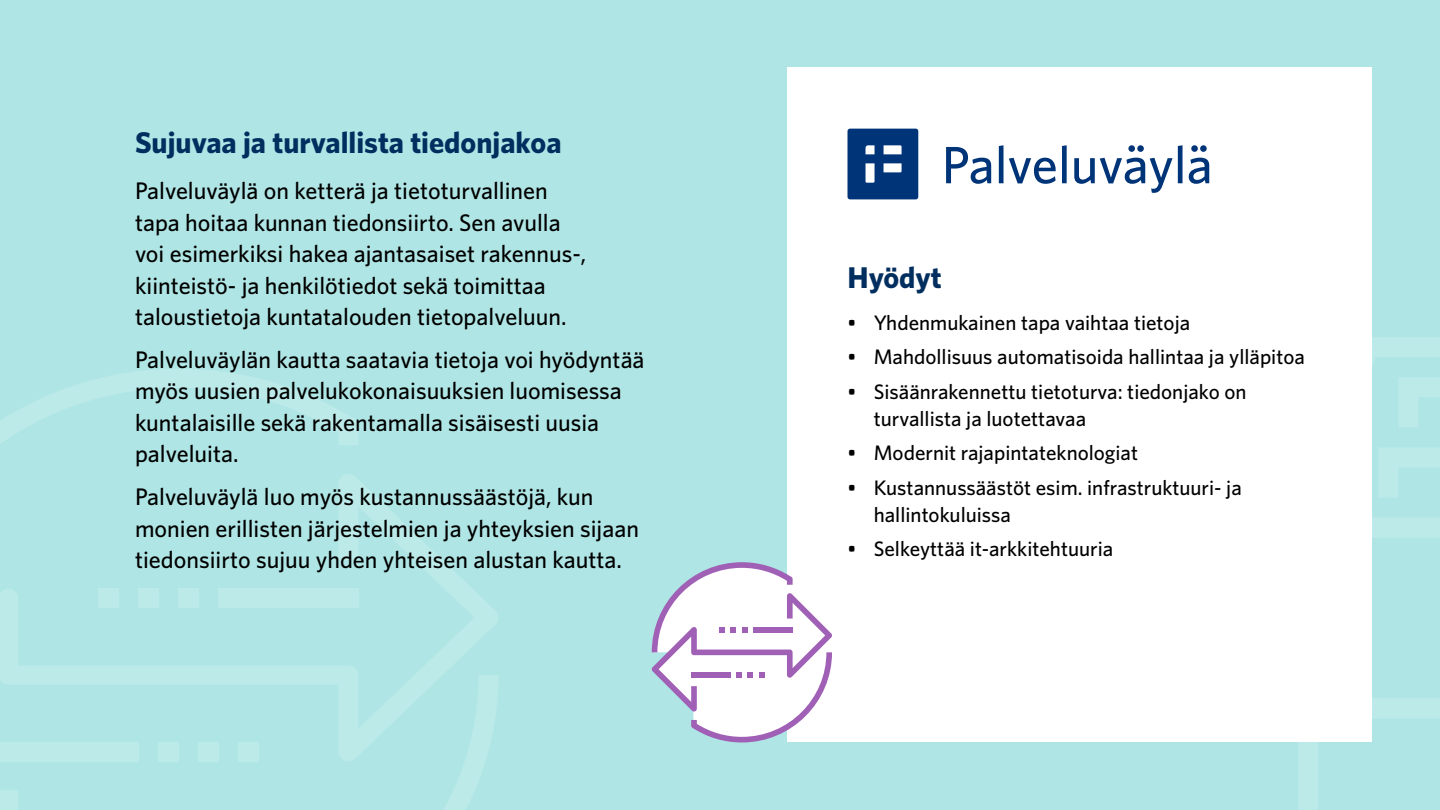
<style>
.page{position:relative;width:1440px;height:810px;background:#afe6e5}
.page>*{position:absolute;margin:0;border:0;box-sizing:border-box;transform-origin:0 0}
.Otsikko_H2{font:700 30px "Whitney";color:#002e5f}
.leipis_P{font:500 24px/31.5px "Whitney";color:#000}
.bullet_P{font:500 21px/27px "Whitney";color:#000}
</style>
<div class="page">
<svg style="left:1299px;top:337px;width:141px;height:473px"></svg>
<div style="left:788px;top:68px;width:584px;height:674px;background:#fff"></div>
<svg style="left:358px;top:480px;width:140px;height:195px"></svg>
<svg style="left:0;top:675px;width:498px;height:135px"></svg>
<svg style="left:0;top:369px;width:358px;height:306px"></svg>
<svg style="left:651px;top:562px;width:181px;height:180px"></svg>
<div style="left:848px;top:129px;width:70px;height:70px;background:#003479;border-radius:3px"></div>
<svg style="left:866px;top:145px;width:9px;height:9px"></svg>
<svg style="left:866px;top:163px;width:9px;height:20px"></svg>
<svg style="left:884px;top:145px;width:18px;height:9px"></svg>
<svg style="left:884px;top:163px;width:18px;height:9px"></svg>
<svg style="left:946px;top:147px;width:45px;height:37px"></svg>
<svg style="left:999px;top:145px;width:57px;height:39px"></svg>
<svg style="left:1062px;top:145px;width:5px;height:38px"></svg>
<svg style="left:1074px;top:145px;width:109px;height:48px"></svg>
<svg style="left:1189px;top:158px;width:20px;height:26px"></svg>
<div style="left:1128px;top:145px;width:7px;height:7px;background:#003479;border-radius:50%"></div>
<div style="left:1137px;top:145px;width:7px;height:7px;background:#003479;border-radius:50%"></div>
<div style="left:1191px;top:145px;width:7px;height:7px;background:#003479;border-radius:50%"></div>
<div style="left:1200px;top:145px;width:7px;height:7px;background:#003479;border-radius:50%"></div>
<h2 class="Otsikko_H2" style="left:135px;top:122px;width:428px">Sujuvaa ja turvallista tiedonjakoa</h2>
<p class="leipis_P" style="left:135px;top:175px;width:453px">Palveluväylä on ketterä ja tietoturvallinen tapa hoitaa kunnan tiedonsiirto. Sen avulla voi esimerkiksi hakea ajantasaiset rakennus-, kiinteistö- ja henkilötiedot sekä toimittaa taloustietoja kuntatalouden tietopalveluun.</p>
<p class="leipis_P" style="left:135px;top:343px;width:511px">Palveluväylän kautta saatavia tietoja voi hyödyntää myös uusien palvelukokonaisuuksien luomisessa kuntalaisille sekä rakentamalla sisäisesti uusia palveluita.</p>
<p class="leipis_P" style="left:135px;top:481px;width:506px">Palveluväylä luo myös kustannussäästöjä, kun monien erillisten järjestelmien ja yhteyksien sijaan tiedonsiirto sujuu yhden yhteisen alustan kautta.</p>
<h2 class="Otsikko_H2" style="left:848px;top:257px;width:96px">Hyödyt</h2>
<p class="bullet_P" style="left:848px;top:308px;width:344px">• Yhdenmukainen tapa vaihtaa tietoja</p>
<p class="bullet_P" style="left:848px;top:343px;width:459px">• Mahdollisuus automatisoida hallintaa ja ylläpitoa</p>
<p class="bullet_P" style="left:874px;top:377px;width:374px;text-indent:-26px">• Sisäänrakennettu tietoturva: tiedonjako on turvallista ja luotettavaa</p>
<p class="bullet_P" style="left:848px;top:439px;width:292px">• Modernit rajapintateknologiat</p>
<p class="bullet_P" style="left:874px;top:473px;width:370px;text-indent:-26px">• Kustannussäästöt esim. infrastruktuuri- ja hallintokuluissa</p>
<p class="bullet_P" style="left:848px;top:535px;width:267px">• Selkeyttää it-arkkitehtuuria</p>
</div>
